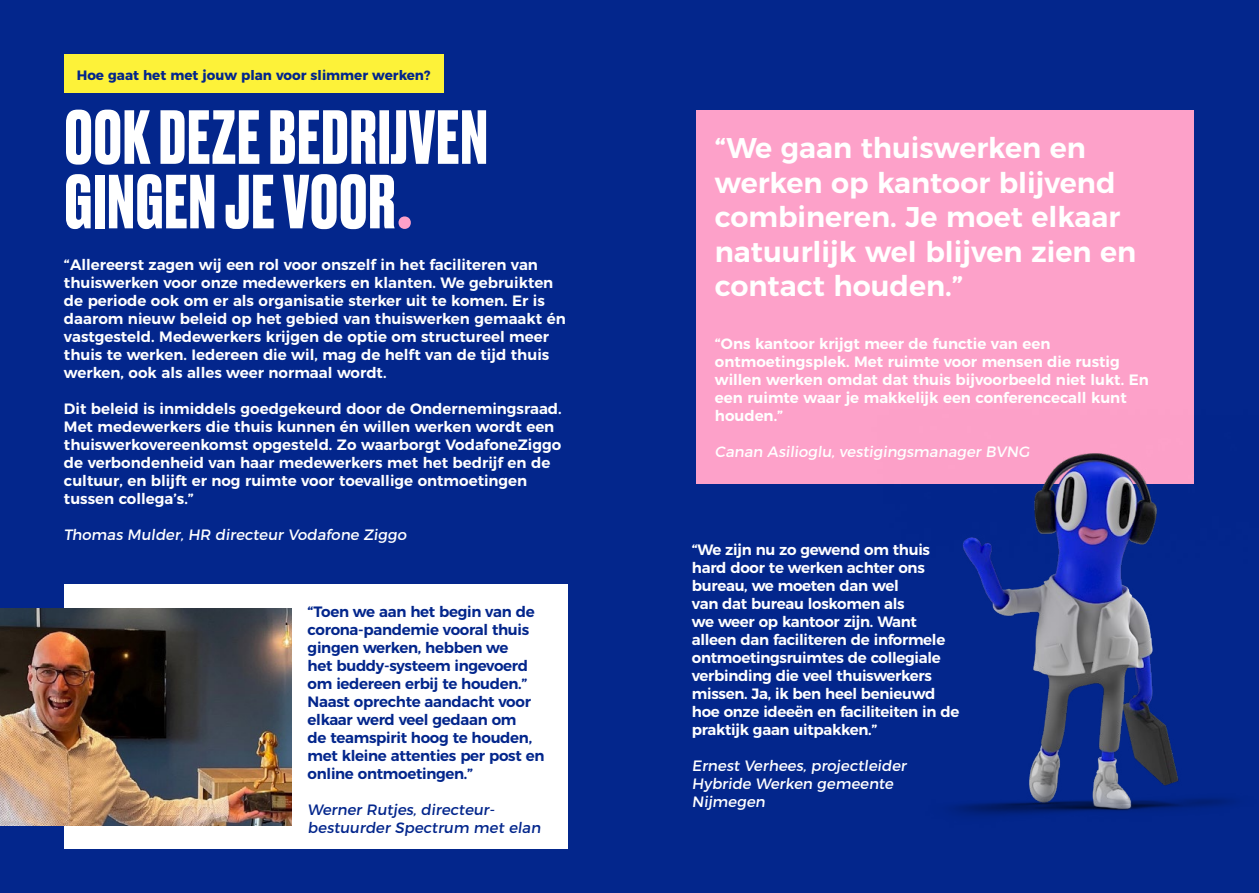
<style>
.page{position:relative;width:1259px;height:893px;background:#03268c}
.page>*{position:absolute;margin:0;border:0;box-sizing:border-box;transform-origin:0 0}
.t1{font:700 72px/64.5px "Druk";letter-spacing:.02em;color:#fff}
.t2{font:600 28.5px/34.5px "Montserrat";color:#fff}
.t3{font:600 15px/18px "Montserrat";color:#fff}
.t4{font:600 15px/18px "Montserrat";letter-spacing:-.02em;color:#fff}
.t5{font:600 15px/18px "Montserrat";letter-spacing:-.02em;color:#03268c}
.t6{font:15px/18px "Montserrat";color:#fff}
.t7{font:15px/18px "Montserrat";color:#03268c}
.t8{font:700 13.5px "Montserrat";color:#03268c}
.s1{font-family:"Montserrat";color:#fda1c9}
</style>
<div class="page">
<div style="left:64px;top:54px;width:379px;height:39px;background:#fdf239"></div>
<div style="left:696px;top:110px;width:497px;height:374px;background:#fda1c9"></div>
<div style="left:64px;top:584px;width:503px;height:264px;background:#fff"></div>
<img style="left:0;top:609px;width:291px;height:217px">
<img style="left:852px;top:372px;width:407px;height:488px">
<p class="t8" style="left:77px;top:64px;width:355px">Hoe gaat het met jouw plan voor slimmer werken?</p>
<h1 class="t1" style="left:65px;top:101px;width:424px">OOK DEZE BEDRIJVEN<br>GINGEN JE VOOR<span class="s1">.</span></h1>
<p class="t3" style="left:64px;top:255px;width:503px">“Allereerst zagen wij een rol voor onszelf in het faciliteren van thuiswerken voor onze medewerkers en klanten. We gebruikten de periode ook om er als organisatie sterker uit te komen. Er is daarom nieuw beleid op het gebied van thuiswerken gemaakt én vastgesteld. Medewerkers krijgen de optie om structureel meer thuis te werken. Iedereen die wil, mag de helft van de tijd thuis werken, ook als alles weer normaal wordt.</p>
<p class="t3" style="left:64px;top:399px;width:499px">Dit beleid is inmiddels goedgekeurd door de Ondernemingsraad.<br>Met medewerkers die thuis kunnen én willen werken wordt een thuiswerkovereenkomst opgesteld. Zo waarborgt VodafoneZiggo de verbondenheid van haar medewerkers met het bedrijf en de cultuur, en blijft er nog ruimte voor toevallige ontmoetingen tussen collega’s.”</p>
<p class="t6" style="left:64px;top:525px;width:347px">Thomas Mulder, HR directeur Vodafone Ziggo</p>
<p class="t5" style="left:308px;top:601px;width:238px">“Toen we aan het begin van de corona-pandemie vooral thuis gingen werken, hebben we<br>het buddy-systeem ingevoerd om iedereen erbij te houden.”<br>Naast oprechte aandacht voor elkaar werd veel gedaan om<br>de teamspirit hoog te houden, met kleine attenties per post en online ontmoetingen.”</p>
<p class="t7" style="left:308px;top:799px;width:237px">Werner Rutjes, directeur&shy;bestuurder Spectrum met elan</p>
<h2 class="t2" style="left:715px;top:129px;width:423px">“We gaan thuiswerken en werken op kantoor blijvend combineren. Je moet elkaar natuurlijk wel blijven zien en contact houden.”</h2>
<p class="t3" style="left:715px;top:333px;width:435px">“Ons kantoor krijgt meer de functie van een ontmoetingsplek. Met ruimte voor mensen die rustig willen werken omdat dat thuis bijvoorbeeld niet lukt. En een ruimte waar je makkelijk een conferencecall kunt houden.”</p>
<p class="t6" style="left:715px;top:441px;width:319px">Canan Asilioglu, vestigingsmanager BVNG</p>
<p class="t4" style="left:692px;top:539px;width:269px">“We zijn nu zo gewend om thuis hard door te werken achter ons bureau, we moeten dan wel<br>van dat bureau loskomen als<br>we weer op kantoor zijn. Want alleen dan faciliteren de informele ontmoetingsruimtes de collegiale verbinding die veel thuiswerkers missen. Ja, ik ben heel benieuwd hoe onze ideeën en faciliteiten in de praktijk gaan uitpakken.”</p>
<p class="t6" style="left:692px;top:755px;width:219px">Ernest Verhees, projectleider<br>Hybride Werken gemeente<br>Nijmegen</p>
</div>
